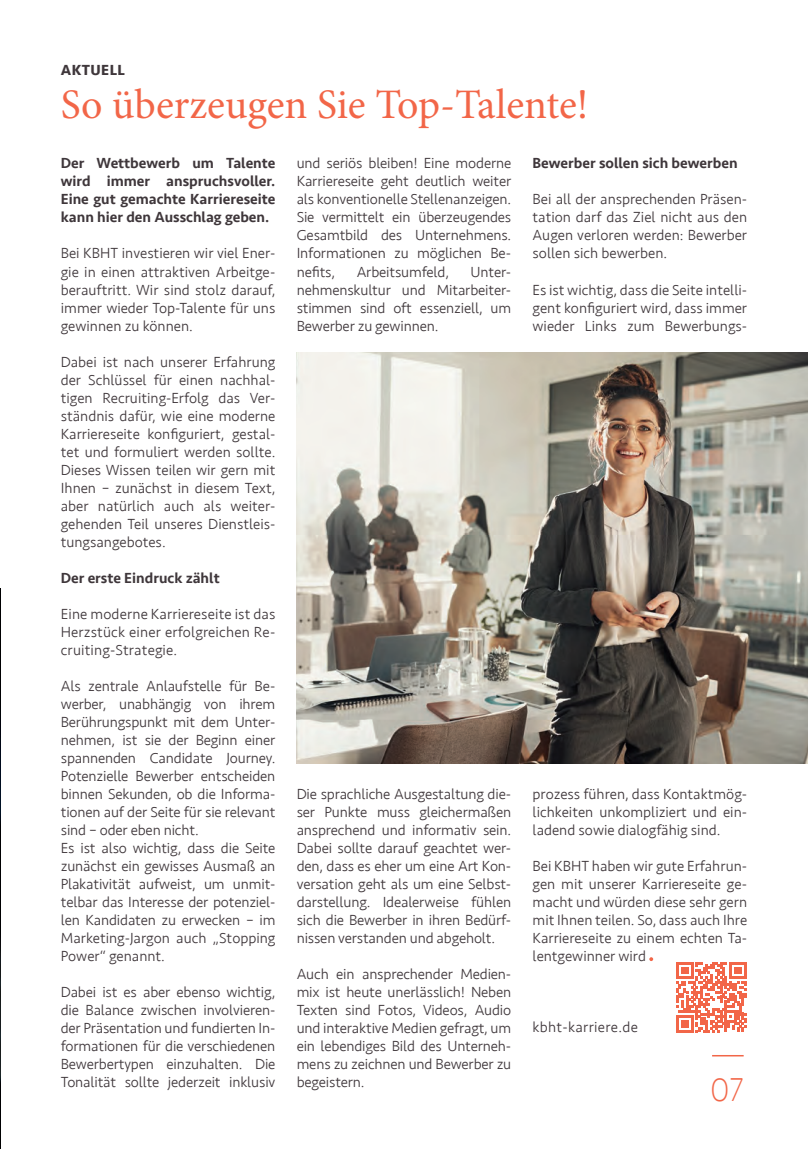
<style>
.page{position:relative;width:808px;height:1149px;background:#fff}
.page>*{position:absolute;margin:0;border:0;box-sizing:border-box;transform-origin:0 0}
.t1{font:42px "Minion Pro";color:#f26648}
.t2{font:200 34.05px "Seravek";color:#f26648}
.t3{font:300 15px/18px "Seravek";letter-spacing:-.01em;color:#3f373b;text-align:justify}
.t4{font:500 15px/18px "Seravek";color:#3f373b;text-align:justify}
.t5{font:300 15px "Seravek";letter-spacing:.02em;color:#3f373b}
.t6{font:700 15px "Seravek";letter-spacing:.03em;color:#3f373b}
</style>
<div class="page">
<hr style="left:712px;top:1054px;width:32px;height:2px;background:#f26648">
<img style="left:297px;top:352px;width:511px;height:411px">
<img style="left:0;top:588px;width:1px;height:560px">
<svg style="left:676px;top:962px;width:71px;height:69px"></svg>
<p class="t6" style="left:61px;top:58px;width:66px">AKTUELL</p>
<h1 class="t1" style="left:61px;top:77px;width:529px">So überzeugen Sie Top-Talente!</h1>
<p class="t4" style="left:61px;top:154px;width:216px">Der Wettbewerb um Talente wird immer anspruchsvoller.<br>Eine gut gemachte Karriereseite kann hier den Ausschlag geben.</p>
<p class="t3" style="left:61px;top:245px;width:216px">Bei KBHT investieren wir viel Ener&shy;gie in einen attraktiven Arbeitge&shy;berauftritt. Wir sind stolz darauf, immer wieder Top-Talente für uns gewinnen zu können.</p>
<p class="t3" style="left:61px;top:353px;width:216px">Dabei ist nach unserer Erfahrung der Schlüssel für einen nachhal&shy;tigen Recruiting-Erfolg das Ver&shy;ständnis dafür, wie eine moderne Karriereseite konfiguriert, gestal&shy;tet und formuliert werden sollte.<br>Dieses Wissen teilen wir gern mit Ihnen – zunächst in diesem Text, aber natürlich auch als weiter&shy;gehenden Teil unseres Dienstleis&shy;tungsangebotes.</p>
<p class="t4" style="left:61px;top:568px;width:160px">Der erste Eindruck zählt</p>
<p class="t3" style="left:61px;top:605px;width:216px">Eine moderne Karriereseite ist das Herzstück einer erfolgreichen Re&shy;cruiting-Strategie.</p>
<p class="t3" style="left:61px;top:677px;width:216px;text-align:left">Als zentrale Anlaufstelle für Be&shy;werber, unabhängig von ihrem<br>Berührungspunkt mit dem Unter&shy;nehmen, ist sie der Beginn einer spannenden Candidate Journey.<br>Potenzielle Bewerber entscheiden binnen Sekunden, ob die Informa&shy;tionen auf der Seite für sie relevant sind – oder eben nicht.<br>Es ist also wichtig, dass die Seite zunächst ein gewisses Ausmaß an<br>Plakativität aufweist, um unmit&shy;telbar das Interesse der potenziel&shy;len Kandidaten zu erwecken – im<br>Marketing-Jargon auch „Stopping<br>Power“ genannt.</p>
<p class="t3" style="left:61px;top:983px;width:216px">Dabei ist es aber ebenso wichtig, die Balance zwischen involvieren&shy;der Präsentation und fundierten In&shy;formationen für die verschiedenen Bewerbertypen einzuhalten. Die Tonalität sollte jederzeit inklusiv</p>
<p class="t3" style="left:297px;top:155px;width:216px">und seriös bleiben! Eine moderne Karriereseite geht deutlich weiter als konventionelle Stellenanzeigen.<br>Sie vermittelt ein überzeugendes Gesamtbild des Unternehmens.<br>Informationen zu möglichen Be&shy;nefits,</p>
<p class="t4" style="left:532px;top:154px;width:207px">Bewerber sollen sich bewerben</p>
<p class="t3" style="left:532px;top:191px;width:216px">Bei all der ansprechenden Präsen&shy;tation darf das Ziel nicht aus den Augen verloren werden: Bewerber sollen sich bewerben.</p>
<p class="t3" style="left:532px;top:281px;width:216px">Es ist wichtig, dass die Seite intelli&shy;gent konfiguriert wird, dass immer wieder Links zum Bewerbungs-</p>
<p class="t3" style="left:357px;top:263px;width:94px">Arbeitsumfeld,</p>
<p class="t3" style="left:297px;top:263px;width:216px;text-indent:174px">Unter&shy;nehmenskultur und Mitarbeiter&shy;stimmen sind oft essenziell, um Bewerber zu gewinnen.</p>
<p class="t3" style="left:532px;top:785px;width:216px">prozess führen, dass Kontaktmög&shy;lichkeiten unkompliziert und ein&shy;ladend sowie dialogfähig sind.</p>
<p class="t3" style="left:532px;top:857px;width:216px">Bei KBHT haben wir gute Erfahrun&shy;gen mit unserer Karriereseite ge&shy;macht und würden diese sehr gern mit Ihnen teilen. So, dass auch Ihre Karriereseite zu einem echten Ta&shy;lentgewinner wird</p>
<p class="t3" style="left:297px;top:785px;width:216px">Die sprachliche Ausgestaltung die&shy;ser Punkte muss gleichermaßen ansprechend und informativ sein.<br>Dabei sollte darauf geachtet wer&shy;den, dass es eher um eine Art Kon&shy;versation geht als um eine Selbst&shy;darstellung. Idealerweise fühlen sich die Bewerber in ihren Bedürf&shy;nissen verstanden und abgeholt.</p>
<p class="t3" style="left:297px;top:965px;width:216px">Auch ein ansprechender Medien&shy;mix ist heute unerlässlich! Neben Texten sind Fotos, Videos, Audio und interaktive Medien gefragt, um ein lebendiges Bild des Unterneh&shy;mens zu zeichnen und Bewerber zu begeistern.</p>
<p class="t5" style="left:532px;top:1017px;width:107px">kbht-karriere.de</p>
<h2 class="t2" style="left:710px;top:1069px;width:35px">07</h2>
</div>
